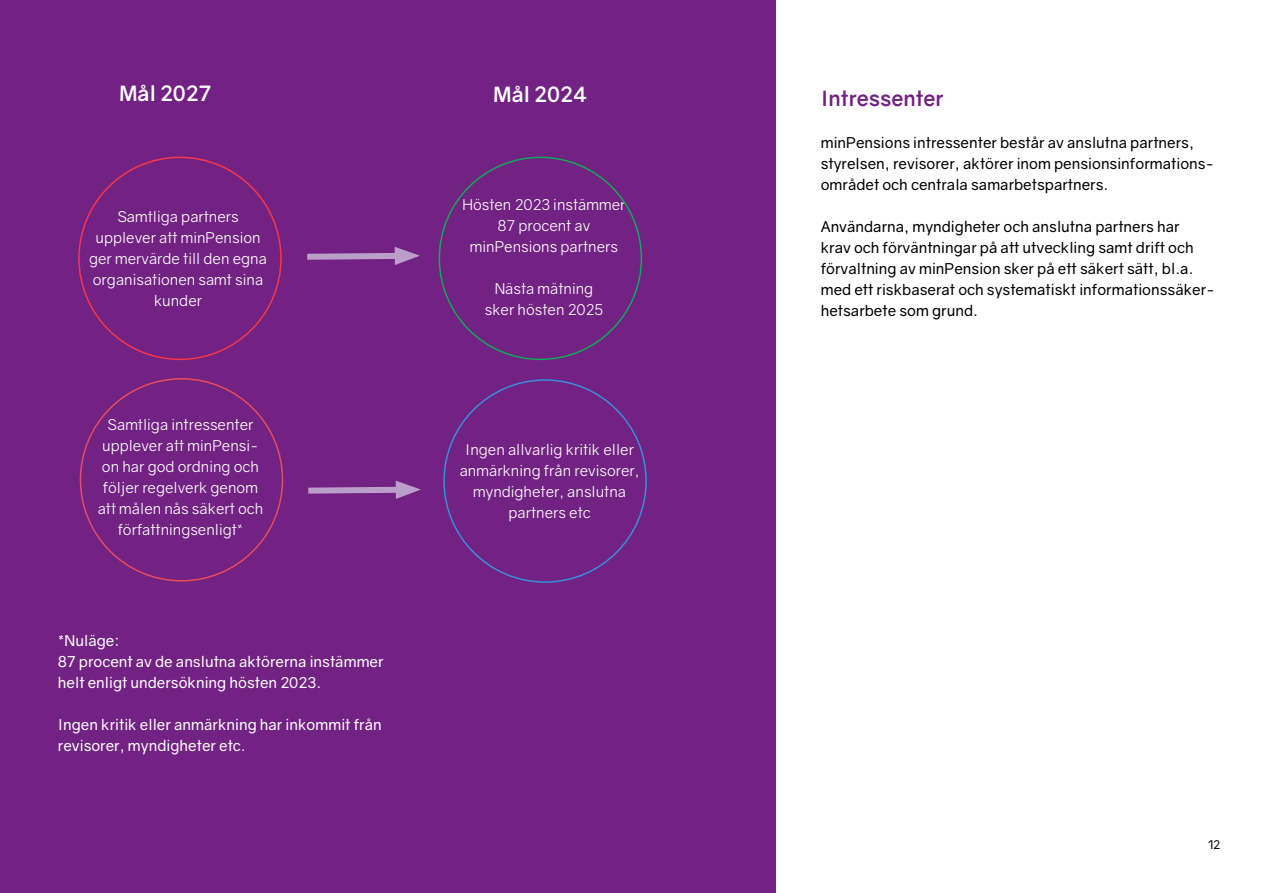
<style>
.page{position:relative;width:1263px;height:893px;background:#fff}
.page>*{position:absolute;margin:0;border:0;box-sizing:border-box;transform-origin:0 0}
.t1{font:700 21px "Gravity";color:#fff}
.t2{font:700 21px "Gravity";color:#722283}
.t3{font:15px/21px "Gravity";color:#fff;text-align:center}
.t4{font:15px/21px "Gravity";color:#000}
.t5{font:15px/21px "Gravity";color:#fff}
.t6{font:12px "Gravity";color:#000}
</style>
<div class="page">
<div style="left:0;top:0;width:775px;height:893px;background:#722283"></div>
<svg style="left:307px;top:247px;width:113px;height:18px"></svg>
<svg style="left:308px;top:481px;width:113px;height:18px"></svg>
<h1 class="t1" style="left:119px;top:80px;width:94px">Mål 2027</h1>
<h1 class="t1" style="left:493px;top:81px;width:95px">Mål 2024</h1>
<p class="t3" style="left:89px;top:206px;width:179px">Samtliga partners upplever att minPension ger mervärde till den egna organisationen samt sina kunder</p>
<p class="t3" style="left:98px;top:414px;width:167px">Samtliga intressenter upplever att minPensi&shy;on har god ordning och följer regelverk genom att målen nås säkert och författningsenligt*</p>
<p class="t5" style="left:58px;top:630px;width:327px">*Nuläge:<br>87 procent av de anslutna aktörerna instämmer helt enligt undersökning hösten 2023.</p>
<p class="t5" style="left:58px;top:714px;width:325px">Ingen kritik eller anmärkning har inkommit från revisorer, myndigheter etc.</p>
<p class="t3" style="left:462px;top:194px;width:164px">Hösten 2023 instämmer<br>87 procent av minPensions partners</p>
<p class="t3" style="left:485px;top:278px;width:120px">Nästa mätning sker hösten 2025</p>
<p class="t3" style="left:460px;top:439px;width:181px">Ingen allvarlig kritik eller anmärkning från revisorer, myndigheter, anslutna partners etc</p>
<h1 class="t2" style="left:821px;top:86px;width:124px">Intressenter</h1>
<p class="t4" style="left:821px;top:132px;width:395px">minPensions intressenter består av anslutna partners, styrelsen, revisorer, aktörer inom pensionsinformations&shy;området och centrala samarbetspartners.</p>
<p class="t4" style="left:821px;top:216px;width:396px">Användarna, myndigheter och anslutna partners har<br>krav och förväntningar på att utveckling samt drift och förvaltning av minPension sker på ett säkert sätt, bl.a. med ett riskbaserat och systematiskt informationssäker&shy;hetsarbete som grund.</p>
<p class="t6" style="left:1208px;top:837px;width:14px">12</p>
</div>
